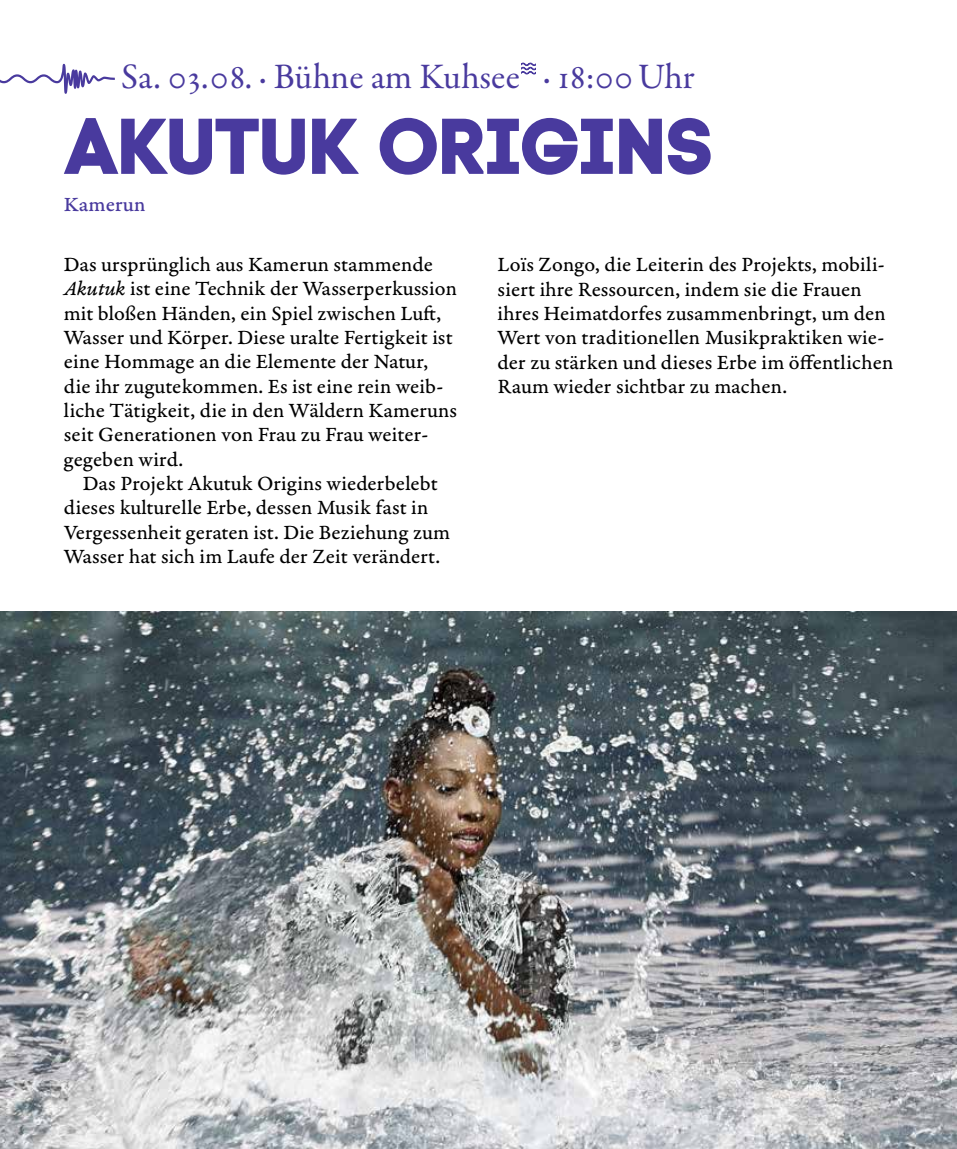
<style>
.page{position:relative;width:957px;height:1149px;background:#fff}
.page>*{position:absolute;margin:0;border:0;box-sizing:border-box;transform-origin:0 0}
.t1{font:78.75px "Code Pro Bold";letter-spacing:-.02em;color:#493a9e}
.t2{font:36px "Garamond Premr Pro";color:#493a9e}
.t3{font:21.38px/24.3px "Garamond Premr Pro Capt";letter-spacing:.005em;color:#000}
.t4{font:21.38px "Garamond Premr Pro Med Capt";color:#493a9e}
.s1{font-family:"Garamond Premr Pro It Capt"}
</style>
<div class="page">
<svg style="left:521px;top:62px;width:15px;height:13px"></svg>
<svg style="left:0;top:64px;width:115px;height:30px"></svg>
<img style="left:0;top:611px;width:957px;height:537px">
<h2 class="t2" style="left:121px;top:55px;width:575px">Sa. 03.08. · Bühne am Kuhsee · 18:00Uhr</h2>
<h1 class="t1" style="left:65px;top:99px;width:652px">AKUTUK ORIGINS</h1>
<p class="t4" style="left:64px;top:191px;width:83px">Kamerun</p>
<p class="t3" style="left:64px;top:253px;width:395px">Das ursprünglich aus Kamerun stammende <span class="s1">Akutuk</span> ist eine Technik der Wasserperkussion mit bloßen Händen, ein Spiel zwischen Luft, Wasser und Körper. Diese uralte Fertigkeit ist eine Hommage an die Elemente der Natur, die ihr zugutekommen. Es ist eine rein weib&shy;liche Tätigkeit, die in den Wäldern Kameruns seit Generationen von Frau zu Frau weiter&shy;gegeben wird.</p>
<p class="t3" style="left:64px;top:471px;width:388px;text-indent:19px">Das Projekt Akutuk Origins wiederbelebt dieses kulturelle Erbe, dessen Musik fast in Vergessenheit geraten ist. Die Beziehung zum Wasser hat sich im Laufe der Zeit verändert.</p>
<p class="t3" style="left:497px;top:253px;width:397px">Loïs Zongo, die Leiterin des Projekts, mobili&shy;siert ihre Ressourcen, indem sie die Frauen ihres Heimatdorfes zusammenbringt, um den Wert von traditionellen Musikpraktiken wie&shy;der zu stärken und dieses Erbe im öffentlichen Raum wieder sichtbar zu machen.</p>
</div>
